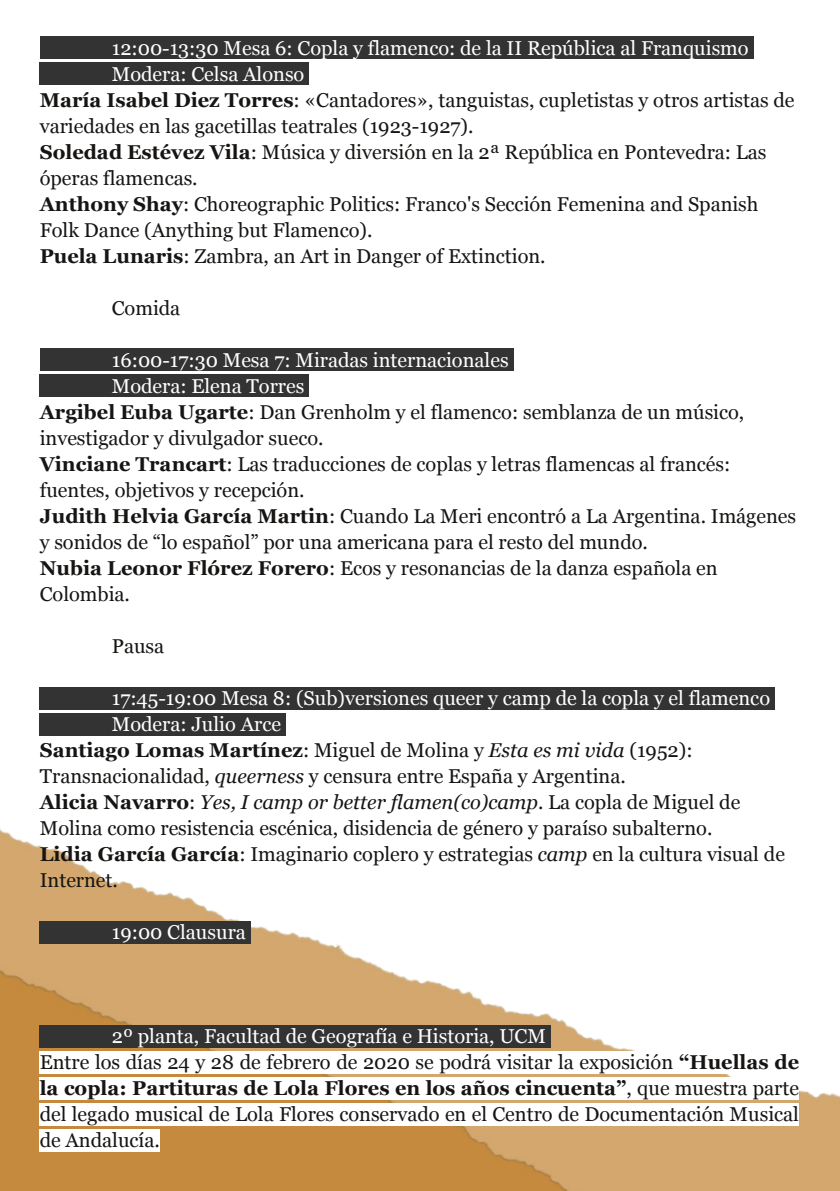
<style>
.page{position:relative;width:840px;height:1191px;background:#fff}
.page>*{position:absolute;margin:0;border:0;box-sizing:border-box;transform-origin:0 0}
.t1{font:20px/26px "Georgia";color:#171513}
.t2{font:20px "Georgia";color:#fff}
.t3{font:italic 20px "Georgia";color:#171513}
.s1{font-weight:700}
.s2{font-style:italic}
.s3{font-weight:700;font-style:normal}
.s4{font-style:normal}
.s5{color:#fff}
</style>
<div class="page">
<img style="left:0;top:36px;width:839px;height:1155px">
<div style="left:40px;top:36px;width:713px;height:23px;background:#333"></div>
<div style="left:40px;top:62px;width:269px;height:23px;background:#333"></div>
<div style="left:40px;top:348px;width:473px;height:23px;background:#333"></div>
<div style="left:40px;top:374px;width:269px;height:23px;background:#333"></div>
<div style="left:40px;top:686px;width:734px;height:23px;background:#333"></div>
<div style="left:40px;top:712px;width:245px;height:23px;background:#333"></div>
<div style="left:40px;top:920px;width:210px;height:23px;background:#333"></div>
<div style="left:40px;top:1024px;width:510px;height:23px;background:#333"></div>
<div style="left:40px;top:1050px;width:758px;height:23px;background:#fff"></div>
<div style="left:40px;top:1076px;width:758px;height:23px;background:#fff"></div>
<div style="left:40px;top:1102px;width:758px;height:23px;background:#fff"></div>
<div style="left:40px;top:1128px;width:120px;height:23px;background:#fff"></div>
<p class="t2" style="left:112px;top:37px;width:638px">12:00-13:30 Mesa 6: Copla y flamenco: de la II República al Franquismo</p>
<p class="t2" style="left:112px;top:63px;width:194px">Modera: Celsa Alonso</p>
<p class="t1" style="left:40px;top:87px;width:756px"><span class="s1">María Isabel Diez Torres</span>: «Cantadores», tanguistas, cupletistas y otros artistas de</p>
<p class="t1" style="left:40px;top:113px;width:435px">variedades en las gacetillas teatrales (1923-1927).</p>
<p class="t1" style="left:40px;top:139px;width:728px"><span class="s1">Soledad Estévez Vila</span>: Música y diversión en la 2ª República en Pontevedra: Las</p>
<p class="t1" style="left:40px;top:165px;width:159px">óperas flamencas.</p>
<p class="t1" style="left:40px;top:191px;width:720px"><span class="s1">Anthony Shay</span>: Choreographic Politics: Franco's Sección Femenina and Spanish</p>
<p class="t1" style="left:40px;top:217px;width:334px">Folk Dance (Anything but Flamenco).</p>
<p class="t1" style="left:40px;top:243px;width:507px"><span class="s1">Puela Lunaris</span>: Zambra, an Art in Danger of Extinction.</p>
<p class="t1" style="left:112px;top:295px;width:70px">Comida</p>
<p class="t2" style="left:112px;top:349px;width:398px">16:00-17:30 Mesa 7: Miradas internacionales</p>
<p class="t2" style="left:112px;top:375px;width:194px">Modera: Elena Torres</p>
<p class="t1" style="left:40px;top:399px;width:705px"><span class="s1">Argibel Euba Ugarte</span>: Dan Grenholm y el flamenco: semblanza de un músico,</p>
<p class="t1" style="left:40px;top:425px;width:285px">investigador y divulgador sueco.</p>
<p class="t1" style="left:40px;top:451px;width:691px"><span class="s1">Vinciane Trancart</span>: Las traducciones de coplas y letras flamencas al francés:</p>
<p class="t1" style="left:40px;top:477px;width:266px">fuentes, objetivos y recepción.</p>
<p class="t1" style="left:40px;top:503px;width:757px"><span class="s1">Judith Helvia García Martin</span>: Cuando La Meri encontró a La Argentina. Imágenes</p>
<p class="t1" style="left:40px;top:529px;width:609px">y sonidos de “lo español” por una americana para el resto del mundo.</p>
<p class="t1" style="left:40px;top:555px;width:679px"><span class="s1">Nubia Leonor Flórez Forero</span>: Ecos y resonancias de la danza española en</p>
<p class="t1" style="left:40px;top:581px;width:92px">Colombia.</p>
<p class="t1" style="left:112px;top:633px;width:54px">Pausa</p>
<p class="t2" style="left:112px;top:687px;width:659px">17:45-19:00 Mesa 8: (Sub)versiones queer y camp de la copla y el flamenco</p>
<p class="t2" style="left:112px;top:713px;width:171px">Modera: Julio Arce</p>
<p class="t1" style="left:40px;top:737px;width:654px"><span class="s1">Santiago Lomas Martínez</span>: Miguel de Molina y <span class="s2">Esta es mi vida</span> (1952):</p>
<p class="t1" style="left:40px;top:763px;width:587px">Transnacionalidad, <span class="s2">queerness</span> y censura entre España y Argentina.</p>
<p class="t3" style="left:40px;top:791px;width:701px"><span class="s3">Alicia Navarro</span><span class="s4">:</span> Yes, I camp or better flamen(co)camp<span class="s4">. La copla de Miguel de</span></p>
<p class="t1" style="left:40px;top:815px;width:673px">Molina como resistencia escénica, disidencia de género y paraíso subalterno.</p>
<p class="t1" style="left:40px;top:841px;width:746px"><span class="s1">Lidia García García</span>: Imaginario coplero y estrategias <span class="s2">camp</span> en la cultura visual de</p>
<p class="t1" style="left:40px;top:867px;width:80px">Internet.</p>
<p class="t2" style="left:112px;top:921px;width:136px">19:00 Clausura</p>
<p class="t1" style="left:40px;top:1023px;width:760px;text-indent:72px"><span class="s5">2º planta, Facultad de Geografía e Historia, UCM<br></span>Entre los días 24 y 28 de febrero de 2020 se podrá visitar la exposición <span class="s1">“Huellas de la copla: Partituras de Lola Flores en los años cincuenta”</span>, que muestra parte del legado musical de Lola Flores conservado en el Centro de Documentación Musical de Andalucía.</p>
</div>
